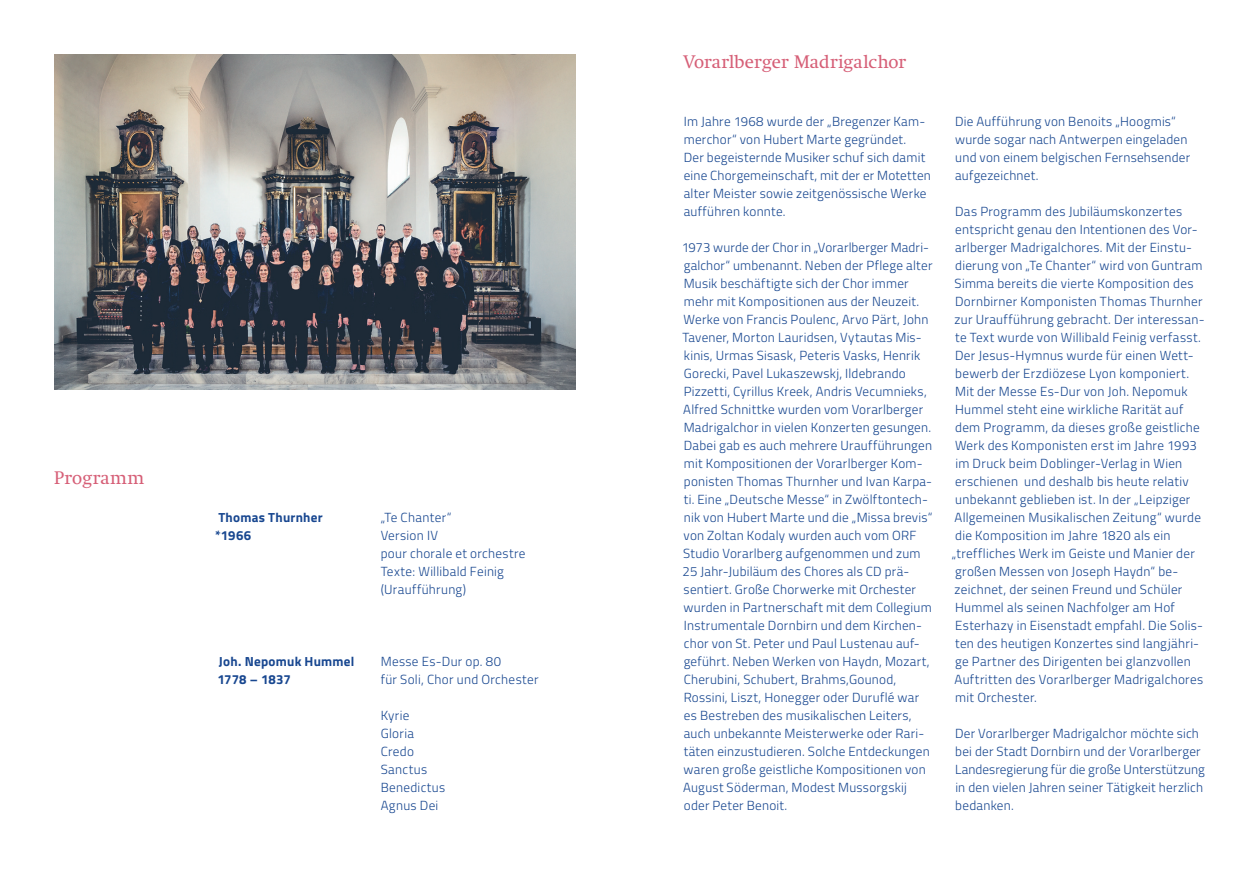
<style>
.page{position:relative;width:1259px;height:893px;background:#fff}
.page>*{position:absolute;margin:0;border:0;box-sizing:border-box;transform-origin:0 0}
.t1{font:18px "Swift";letter-spacing:.005em;color:#d65f77}
.t2{font:18px "Swift";letter-spacing:.025em;color:#d65f77}
.t3{font:300 13.2px/18px "Titillium";letter-spacing:.02em;color:#184790}
.t4{font:700 13.2px "Titillium";letter-spacing:.02em;color:#184790}
.t5{font:700 13.2px "Titillium";letter-spacing:-.005em;color:#184790}
</style>
<div class="page">
<img style="left:54px;top:54px;width:521px;height:335px">
<h1 class="t2" style="left:54px;top:468px;width:92px">Programm</h1>
<p class="t4" style="left:218px;top:507px;width:106px">Thomas Thurnher</p>
<p class="t3" style="left:381px;top:508px;width:72px">„Te Chanter“</p>
<p class="t4" style="left:215px;top:525px;width:38px">*1966</p>
<p class="t3" style="left:381px;top:526px;width:146px">Version IV<br>pour chorale et orchestre<br>Texte: Willibald Feinig (Uraufführung)</p>
<p class="t4" style="left:219px;top:651px;width:137px">Joh. Nepomuk Hummel</p>
<p class="t3" style="left:381px;top:652px;width:122px">Messe Es-Dur op. 80</p>
<p class="t5" style="left:217px;top:669px;width:75px">1778 – 1837</p>
<p class="t3" style="left:381px;top:670px;width:159px">für Soli, Chor und Orchester</p>
<p class="t3" style="left:381px;top:706px;width:66px">Kyrie<br>Gloria<br>Credo<br>Sanctus<br>Benedictus<br>Agnus Dei</p>
<h1 class="t1" style="left:683px;top:51px;width:224px">Vorarlberger Madrigalchor</h1>
<p class="t3" style="left:683px;top:112px;width:249px">Im Jahre 1968 wurde der „Bregenzer Kam&shy;merchor“ von Hubert Marte gegründet.<br>Der begeisternde Musiker schuf sich damit eine Chorgemeinschaft, mit der er Motetten alter Meister sowie zeitgenössische Werke aufführen konnte.</p>
<p class="t3" style="left:681px;top:238px;width:252px">1973 wurde der Chor in „Vorarlberger Madri&shy;galchor“ umbenannt. Neben der Pflege alter Musik beschäftigte sich der Chor immer mehr mit Kompositionen aus der Neuzeit.<br>Werke von Francis Poulenc, Arvo Pärt, John Tavener, Morton Lauridsen, Vytautas Mis&shy;kinis, Urmas Sisask, Peteris Vasks, Henrik Gorecki, Pavel Lukaszewskj, Ildebrando Pizzetti, Cyrillus Kreek, Andris Vecumnieks, Alfred Schnittke wurden vom Vorarlberger Madrigalchor in vielen Konzerten gesungen.<br>Dabei gab es auch mehrere Uraufführungen mit Kompositionen der Vorarlberger Kom&shy;ponisten Thomas Thurnher und Ivan Karpa&shy;ti. Eine „Deutsche Messe“ in Zwölftontech&shy;nik von Hubert Marte und die „Missa brevis“ von Zoltan Kodaly wurden auch vom ORF Studio Vorarlberg aufgenommen und zum 25 Jahr-Jubiläum des Chores als CD prä&shy;sentiert. Große Chorwerke mit Orchester wurden in Partnerschaft mit dem Collegium Instrumentale Dornbirn und dem Kirchen&shy;chor von St. Peter und Paul Lustenau auf&shy;geführt. Neben Werken von Haydn, Mozart, Cherubini, Schubert, Brahms,Gounod, Rossini, Liszt, Honegger oder Duruflé war es Bestreben des musikalischen Leiters, auch unbekannte Meisterwerke oder Rari&shy;täten einzustudieren. Solche Entdeckungen waren große geistliche Kompositionen von August Söderman, Modest Mussorgskij oder Peter Benoit.</p>
<p class="t3" style="left:955px;top:112px;width:237px">Die Aufführung von Benoits „Hoogmis“ wurde sogar nach Antwerpen eingeladen und von einem belgischen Fernsehsender aufgezeichnet.</p>
<p class="t3" style="left:952px;top:202px;width:254px">Das Programm des Jubiläumskonzertes entspricht genau den Intentionen des Vor&shy;arlberger Madrigalchores. Mit der Einstu&shy;dierung von „Te Chanter“ wird von Guntram Simma bereits die vierte Komposition des Dornbirner Komponisten Thomas Thurnher zur Uraufführung gebracht. Der interessan&shy;te Text wurde von Willibald Feinig verfasst.<br>Der Jesus-Hymnus wurde für einen Wett&shy;bewerb der Erzdiözese Lyon komponiert.<br>Mit der Messe Es-Dur von Joh. Nepomuk Hummel steht eine wirkliche Rarität auf dem Programm, da dieses große geistliche Werk des Komponisten erst im Jahre 1993 im Druck beim Doblinger-Verlag in Wien erschienen und deshalb bis heute relativ unbekannt geblieben ist. In der „Leipziger Allgemeinen Musikalischen Zeitung“ wurde die Komposition im Jahre 1820 als ein „treffliches Werk im Geiste und Manier der großen Messen von Joseph Haydn“ be&shy;zeichnet, der seinen Freund und Schüler Hummel als seinen Nachfolger am Hof Esterhazy in Eisenstadt empfahl. Die Solis&shy;ten des heutigen Konzertes sind langjähri&shy;ge Partner des Dirigenten bei glanzvollen Auftritten des Vorarlberger Madrigalchores mit Orchester.</p>
<p class="t3" style="left:955px;top:724px;width:251px">Der Vorarlberger Madrigalchor möchte sich bei der Stadt Dornbirn und der Vorarlberger Landesregierung für die große Unterstützung in den vielen Jahren seiner Tätigkeit herzlich bedanken.</p>
</div>
